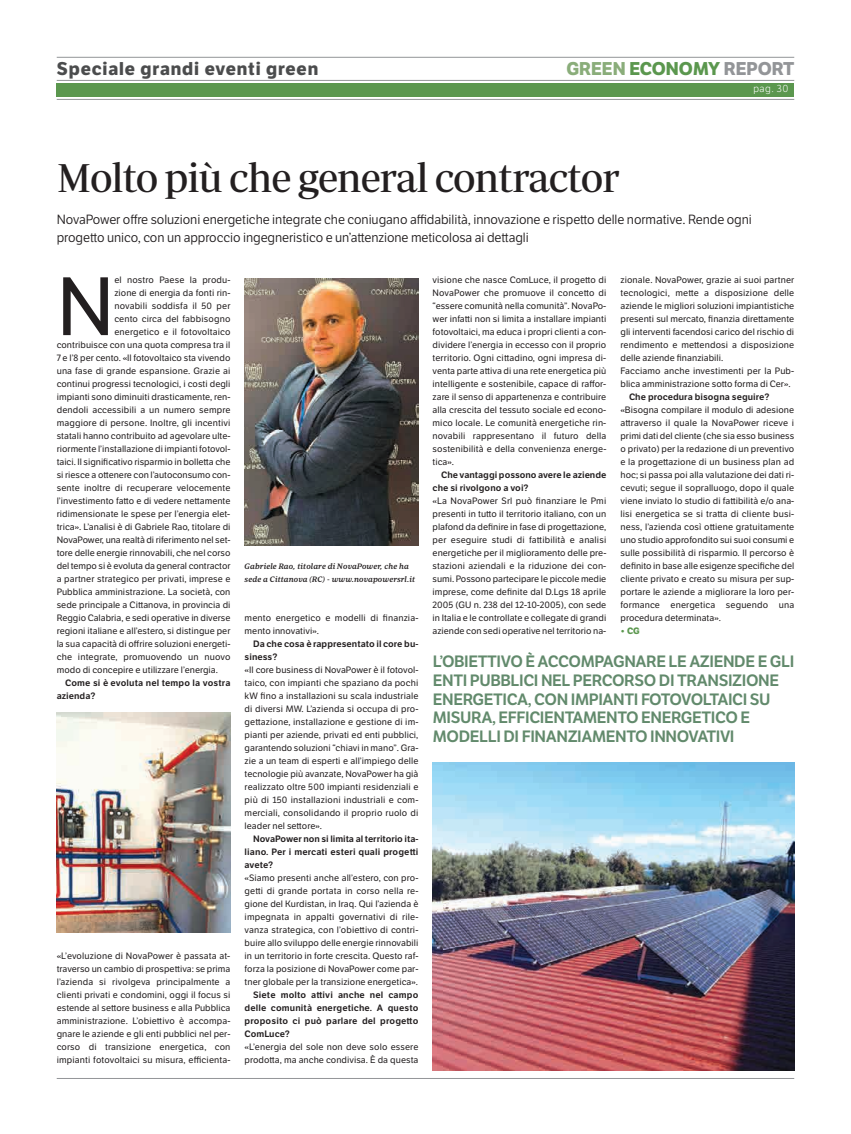
<style>
.page{position:relative;width:851px;height:1134px;background:#fff}
.page>*{position:absolute;margin:0;border:0;box-sizing:border-box;transform-origin:0 0}
.t1{font:80.2px "LFT Etica";color:#231f20}
.t2{font:41px "Periodico Display";letter-spacing:-.03em;color:#231f20}
.t3{font:700 18px "LFT Etica";letter-spacing:.05em;color:#4b4c4d}
.t4{font:700 18px "LFT Etica";color:#5b974e}
.t5{font:600 16px/18.7px "LFT Etica";letter-spacing:-.025em;color:#628a6c}
.t6{font:13px/18px "LFT Etica";letter-spacing:-.005em;color:#231f20}
.t7{font:300 10px "LFT Etica";color:#fff}
.t8{font:9px/13px "LFT Etica";letter-spacing:.005em;color:#231f20;text-align:justify}
.t9{font:600 9px/13px "LFT Etica";letter-spacing:.005em;color:#231f20}
.t10{font:700 9px "LFT Etica";color:#5b974e}
.t11{font:italic 500 8px/13px "Periodico Text";letter-spacing:.015em;color:#231f20}
.s1{color:#8aad7a}
.s2{color:#939598}
</style>
<div class="page">
<hr style="left:57px;top:57px;width:737px;height:1px;background:#939598">
<div style="left:57px;top:83px;width:737px;height:13px;background:#5b974e"></div>
<hr style="left:57px;top:99px;width:737px;height:1px;background:#939598">
<hr style="left:57px;top:80px;width:737px;height:1px;background:#939598">
<hr style="left:57px;top:1078px;width:737px;height:1px;background:#939598">
<img style="left:244px;top:278px;width:174px;height:268px">
<img style="left:57px;top:712px;width:173px;height:221px">
<img style="left:432px;top:763px;width:362px;height:307px">
<h3 class="t3" style="left:57px;top:62px;width:263px">Speciale grandi eventi green</h3>
<h3 class="t4" style="left:566px;top:62px;width:229px"><span class="s1">GREEN</span> ECONOMY <span class="s2">REPORT</span></h3>
<p class="t7" style="left:753px;top:83px;width:37px">pag. 30</p>
<h2 class="t2" style="left:57px;top:163px;width:564px">Molto più che general contractor</h2>
<h3 class="t6" style="left:57px;top:212px;width:696px">NovaPower offre soluzioni energetiche integrate che coniugano affidabilità, innovazione e rispetto delle normative. Rende ogni progetto unico, con un approccio ingegneristico e un’attenzione meticolosa ai dettagli</h3>
<h1 class="t1" style="left:57px;top:277px;width:59px">N</h1>
<p class="t8" style="left:114px;top:274px;width:118px">el nostro Paese la produ-</p>
<p class="t8" style="left:114px;top:287px;width:118px">zione di energia da fonti rin-</p>
<p class="t8" style="left:114px;top:300px;width:117px">novabili soddisfa il 50 per</p>
<p class="t8" style="left:114px;top:313px;width:117px">cento circa del fabbisogno</p>
<p class="t8" style="left:114px;top:326px;width:117px">energetico e il fotovoltaico</p>
<p class="t8" style="left:57px;top:339px;width:175px">contribuisce con una quota compresa tra il</p>
<p class="t8" style="left:57px;top:352px;width:175px">7 e l’8 per cento. «Il fotovoltaico sta vivendo</p>
<p class="t8" style="left:57px;top:365px;width:175px">una fase di grande espansione. Grazie ai</p>
<p class="t8" style="left:57px;top:378px;width:175px">continui progressi tecnologici, i costi degli</p>
<p class="t8" style="left:57px;top:391px;width:175px">impianti sono diminuiti drasticamente, ren-</p>
<p class="t8" style="left:57px;top:404px;width:175px">dendoli accessibili a un numero sempre</p>
<p class="t8" style="left:57px;top:417px;width:175px">maggiore di persone. Inoltre, gli incentivi</p>
<p class="t8" style="left:57px;top:430px;width:175px">statali hanno contribuito ad agevolare ulte-</p>
<p class="t8" style="left:57px;top:443px;width:175px">riormente l’installazione di impianti fotovol-</p>
<p class="t8" style="left:57px;top:456px;width:175px">taici. Il significativo risparmio in bolletta che</p>
<p class="t8" style="left:57px;top:469px;width:175px">si riesce a ottenere con l’autoconsumo con-</p>
<p class="t8" style="left:57px;top:482px;width:175px">sente inoltre di recuperare velocemente</p>
<p class="t8" style="left:57px;top:495px;width:175px">l’investimento fatto e di vedere nettamente</p>
<p class="t8" style="left:57px;top:508px;width:175px">ridimensionate le spese per l’energia elet-</p>
<p class="t8" style="left:57px;top:521px;width:175px">trica». L’analisi è di Gabriele Rao, titolare di</p>
<p class="t8" style="left:57px;top:534px;width:175px">NovaPower, una realtà di riferimento nel set-</p>
<p class="t8" style="left:57px;top:547px;width:175px">tore delle energie rinnovabili, che nel corso</p>
<p class="t8" style="left:57px;top:560px;width:175px">del tempo si è evoluta da general contractor</p>
<p class="t8" style="left:57px;top:573px;width:175px">a partner strategico per privati, imprese e</p>
<p class="t8" style="left:57px;top:586px;width:175px">Pubblica amministrazione. La società, con</p>
<p class="t8" style="left:57px;top:599px;width:175px">sede principale a Cittanova, in provincia di</p>
<p class="t8" style="left:57px;top:612px;width:175px">Reggio Calabria, e sedi operative in diverse</p>
<p class="t8" style="left:57px;top:625px;width:175px">regioni italiane e all’estero, si distingue per</p>
<p class="t8" style="left:57px;top:638px;width:175px">la sua capacità di offrire soluzioni energeti-</p>
<p class="t8" style="left:57px;top:651px;width:175px">che integrate, promuovendo un nuovo</p>
<p class="t8" style="left:57px;top:664px;width:163px">modo di concepire e utilizzare l’energia.</p>
<p class="t9" style="left:57px;top:677px;width:175px;text-indent:9px">Come si è evoluta nel tempo la vostra azienda?</p>
<p class="t8" style="left:57px;top:950px;width:175px">«L’evoluzione di NovaPower è passata at&shy;traverso un cambio di prospettiva: se prima l’azienda si rivolgeva principalmente a clienti privati e condomini, oggi il focus si estende al settore business e alla Pubblica amministrazione. L’obiettivo è accompa&shy;gnare le aziende e gli enti pubblici nel per&shy;corso di transizione energetica, con impianti fotovoltaici su misura, efficienta-</p>
<p class="t11" style="left:244px;top:560px;width:172px">Gabriele Rao, titolare di NovaPower, che ha sede a Cittanova (RC) - www.novapowersrl.it</p>
<p class="t8" style="left:244px;top:612px;width:175px">mento energetico e modelli di finanzia&shy;mento innovativi».</p>
<p class="t9" style="left:244px;top:638px;width:175px;text-indent:9px">Da che cosa è rappresentato il core bu&shy;siness?</p>
<p class="t8" style="left:244px;top:664px;width:175px">«Il core business di NovaPower è il fotovol&shy;taico, con impianti che spaziano da pochi kW fino a installazioni su scala industriale di diversi MW. L’azienda si occupa di pro&shy;gettazione, installazione e gestione di im&shy;pianti per aziende, privati ed enti pubblici, garantendo soluzioni “chiavi in mano”. Gra&shy;zie a un team di esperti e all’impiego delle tecnologie più avanzate, NovaPower ha già realizzato oltre 500 impianti residenziali e più di 150 installazioni industriali e com&shy;merciali, consolidando il proprio ruolo di leader nel settore».</p>
<p class="t9" style="left:244px;top:833px;width:175px;text-align:justify;text-indent:9px">NovaPower non si limita al territorio ita&shy;liano. Per i mercati esteri quali progetti avete?</p>
<p class="t8" style="left:244px;top:872px;width:175px">«Siamo presenti anche all’estero, con pro&shy;getti di grande portata in corso nella re&shy;gione del Kurdistan, in Iraq. Qui l’azienda è impegnata in appalti governativi di rile&shy;vanza strategica, con l’obiettivo di contri&shy;buire allo sviluppo delle energie rinnovabili in un territorio in forte crescita. Questo raf&shy;forza la posizione di NovaPower come par&shy;tner globale per la transizione energetica».</p>
<p class="t9" style="left:244px;top:989px;width:175px;text-align:justify;text-indent:9px">Siete molto attivi anche nel campo delle comunità energetiche. A questo proposito ci può parlare del progetto ComLuce?</p>
<p class="t8" style="left:244px;top:1041px;width:175px">«L’energia del sole non deve solo essere prodotta, ma anche condivisa. È da questa</p>
<p class="t8" style="left:432px;top:274px;width:175px">visione che nasce ComLuce, il progetto di NovaPower che promuove il concetto di “essere comunità nella comunità”. NovaPo&shy;wer infatti non si limita a installare impianti fotovoltaici, ma educa i propri clienti a con&shy;dividere l’energia in eccesso con il proprio territorio. Ogni cittadino, ogni impresa di&shy;venta parte attiva di una rete energetica più intelligente e sostenibile, capace di raffor&shy;zare il senso di appartenenza e contribuire alla crescita del tessuto sociale ed econo&shy;mico locale. Le comunità energetiche rin&shy;novabili rappresentano il futuro della sostenibilità e della convenienza energe&shy;tica».</p>
<p class="t9" style="left:432px;top:469px;width:175px;text-indent:9px">Che vantaggi possono avere le aziende che si rivolgono a voi?</p>
<p class="t8" style="left:432px;top:495px;width:175px">«La NovaPower Srl può finanziare le Pmi presenti in tutto il territorio italiano, con un plafond da definire in fase di progettazione, per eseguire studi di fattibilità e analisi energetiche per il miglioramento delle pre&shy;stazioni aziendali e la riduzione dei con&shy;sumi. Possono partecipare le piccole medie imprese, come definite dal D.Lgs 18 aprile 2005 (GU n. 238 del 12-10-2005), con sede in Italia e le controllate e collegate di grandi aziende con sedi operative nel territorio na-</p>
<p class="t8" style="left:620px;top:274px;width:175px;text-align:left">zionale. NovaPower, grazie ai suoi partner tecnologici, mette a disposizione delle aziende le migliori soluzioni impiantistiche presenti sul mercato, finanzia direttamente gli interventi facendosi carico del rischio di rendimento e mettendosi a disposizione delle aziende finanziabili.<br>Facciamo anche investimenti per la Pub&shy;blica amministrazione sotto forma di Cer».</p>
<p class="t9" style="left:629px;top:391px;width:142px">Che procedura bisogna seguire?</p>
<p class="t8" style="left:620px;top:404px;width:175px">«Bisogna compilare il modulo di adesione attraverso il quale la NovaPower riceve i primi dati del cliente (che sia esso business o privato) per la redazione di un preventivo e la progettazione di un business plan ad hoc; si passa poi alla valutazione dei dati ri&shy;cevuti; segue il sopralluogo, dopo il quale viene inviato lo studio di fattibilità e/o ana&shy;lisi energetica se si tratta di cliente busi&shy;ness, l’azienda così ottiene gratuitamente uno studio approfondito sui suoi consumi e sulle possibilità di risparmio. Il percorso è definito in base alle esigenze specifiche del cliente privato e creato su misura per sup&shy;portare le aziende a migliorare la loro per&shy;formance energetica seguendo una procedura determinata».</p>
<p class="t10" style="left:620px;top:627px;width:21px">• CG</p>
<h3 class="t5" style="left:433px;top:654px;width:363px">L’OBIETTIVO È ACCOMPAGNARE LE AZIENDE E GLI ENTI PUBBLICI NEL PERCORSO DI TRANSIZIONE ENERGETICA, CON IMPIANTI FOTOVOLTAICI SU MISURA, EFFICIENTAMENTO ENERGETICO E MODELLI DI FINANZIAMENTO INNOVATIVI</h3>
</div>
